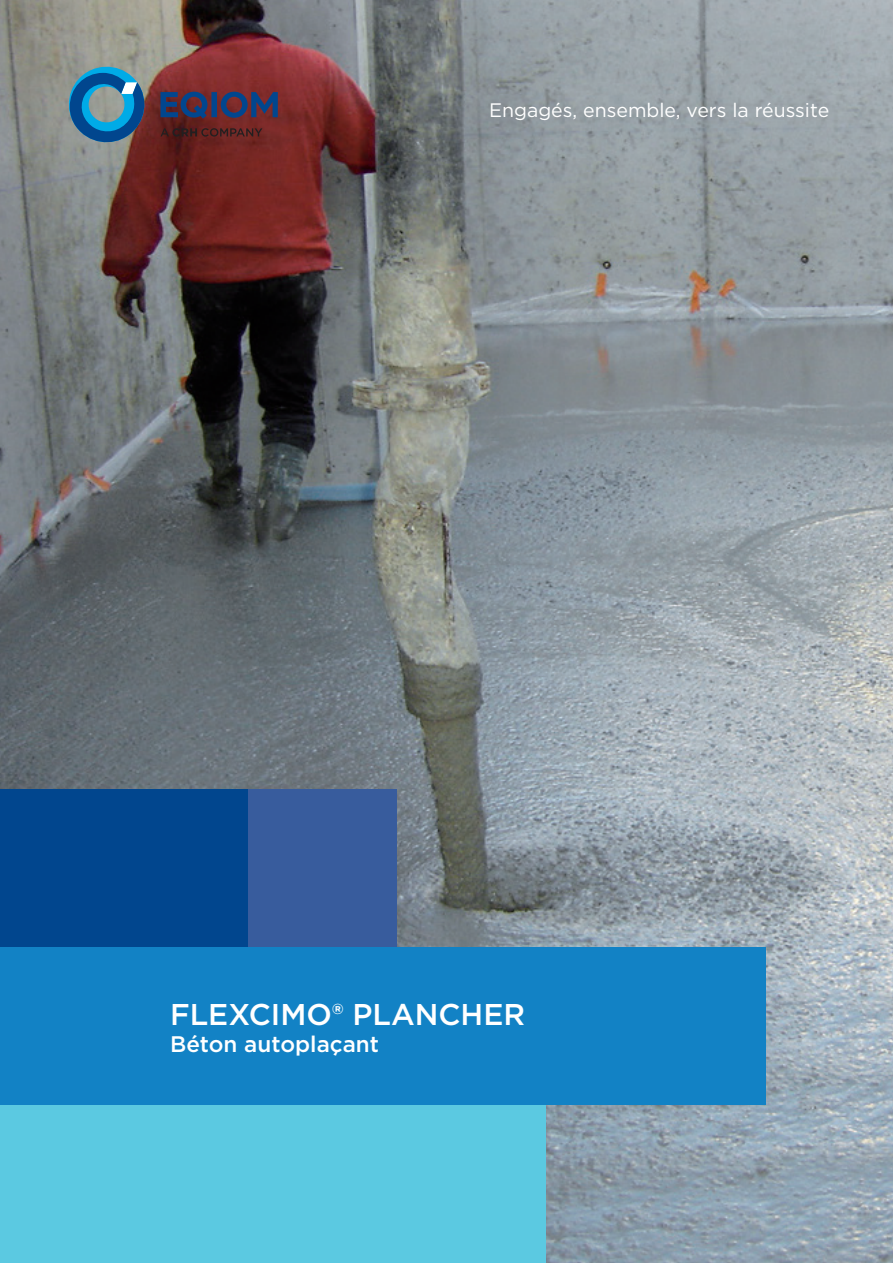
<style>
.page{position:relative;width:893px;height:1263px;background:#fff}
.page>*{position:absolute;margin:0;border:0;box-sizing:border-box;transform-origin:0 0}
.t1{font:500 30px "Gotham";color:#fff}
.t2{font:500 22.5px "Gotham";color:#fff}
.t3{font:19.5px "Gotham";color:#fff}
</style>
<div class="page">
<img style="left:0;top:0;width:893px;height:1263px">
<svg style="left:160px;top:128px;width:102px;height:9px"></svg>
<svg style="left:64px;top:62px;width:85px;height:84px;background:#507f9a"></svg>
<svg style="left:160px;top:92px;width:118px;height:27px;background:#3a375a"></svg>
<div style="left:0;top:1105px;width:546px;height:158px;background:#5bc9e1"></div>
<div style="left:0;top:947px;width:765px;height:158px;background:#1282c5"></div>
<div style="left:0;top:789px;width:248px;height:158px;background:#01468e"></div>
<div style="left:248px;top:789px;width:149px;height:158px;background:#385c9d"></div>
<p class="t3" style="left:489px;top:97px;width:342px">Engagés, ensemble, vers la réussite</p>
<h1 class="t1" style="left:170px;top:994px;width:357px">FLEXCIMO® PLANCHER</h1>
<p class="t2" style="left:170px;top:1029px;width:211px">Béton autoplaçant</p>
</div>
